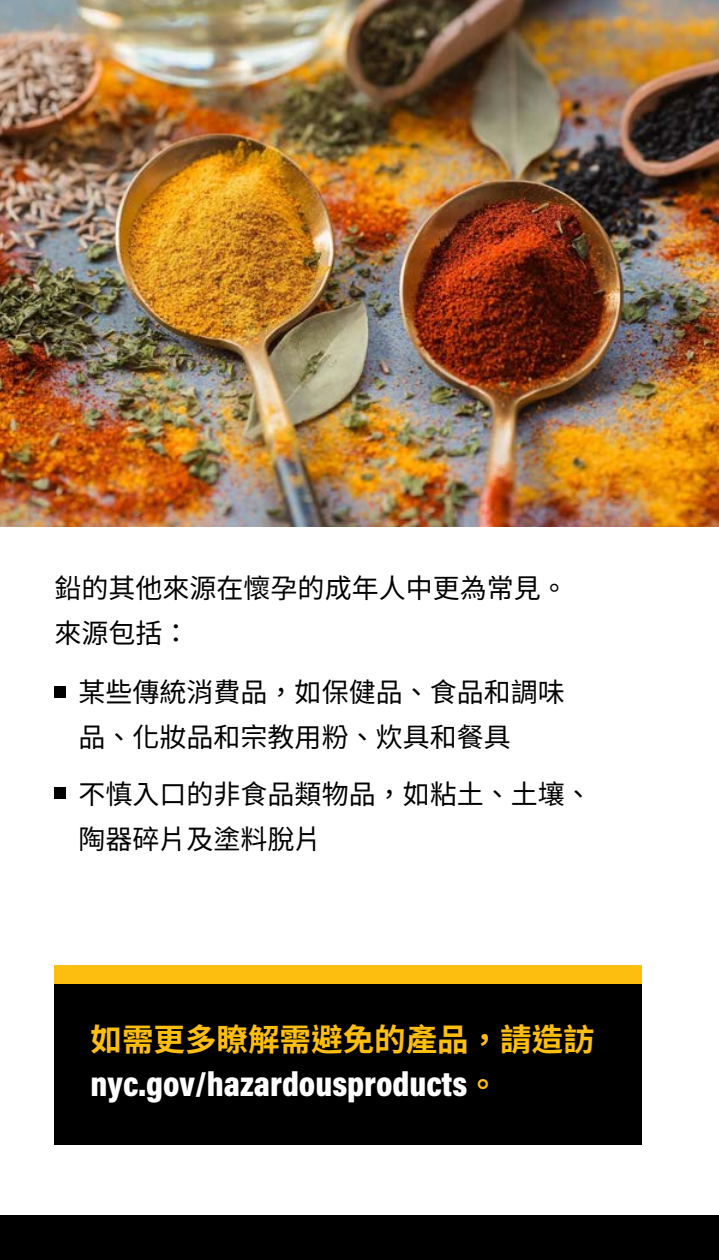
<style>
.page{position:relative;width:719px;height:1260px;background:#fff}
.page>*{position:absolute;margin:0;border:0;box-sizing:border-box;transform-origin:0 0}
.t1{font:900 35px "Acumin Pro Cond";color:#fff}
.t2{font:700 31.5px "Noto Sans CJ Ktc";color:#febe10}
.t3{font:27px/45px "Noto Sans CJ Ktc";color:#000}
.s1{font-family:"Noto Sans CJ Ktc";font-weight:700;font-size:31.5px;color:#febe10}
</style>
<div class="page">
<div style="left:55px;top:984px;width:586px;height:161px;background:#000"></div>
<div style="left:55px;top:965px;width:586px;height:19px;background:#febe10"></div>
<div style="left:54px;top:686px;width:12px;height:11px;background:#000"></div>
<div style="left:54px;top:787px;width:12px;height:12px;background:#000"></div>
<img style="left:0;top:0;width:719px;height:526px">
<div style="left:0;top:1215px;width:719px;height:45px;background:#000"></div>
<p class="t3" style="left:54px;top:566px;width:514px">鉛的其他來源在懷孕的成年人中更為常見。來源包括：</p>
<p class="t3" style="left:78px;top:671px;width:488px">某些傳統消費品，如保健品、食品和調味品、化妝品和宗教用粉、炊具和餐具</p>
<p class="t3" style="left:78px;top:772px;width:514px">不慎入口的非食品類物品，如粘土、土壤、陶器碎片及塗料脫片</p>
<p class="t2" style="left:90px;top:1022px;width:506px">如需更多瞭解需避免的產品，請造訪</p>
<p class="t1" style="left:90px;top:1061px;width:410px">nyc.gov/hazardousproducts<span class="s1">。</span></p>
</div>
